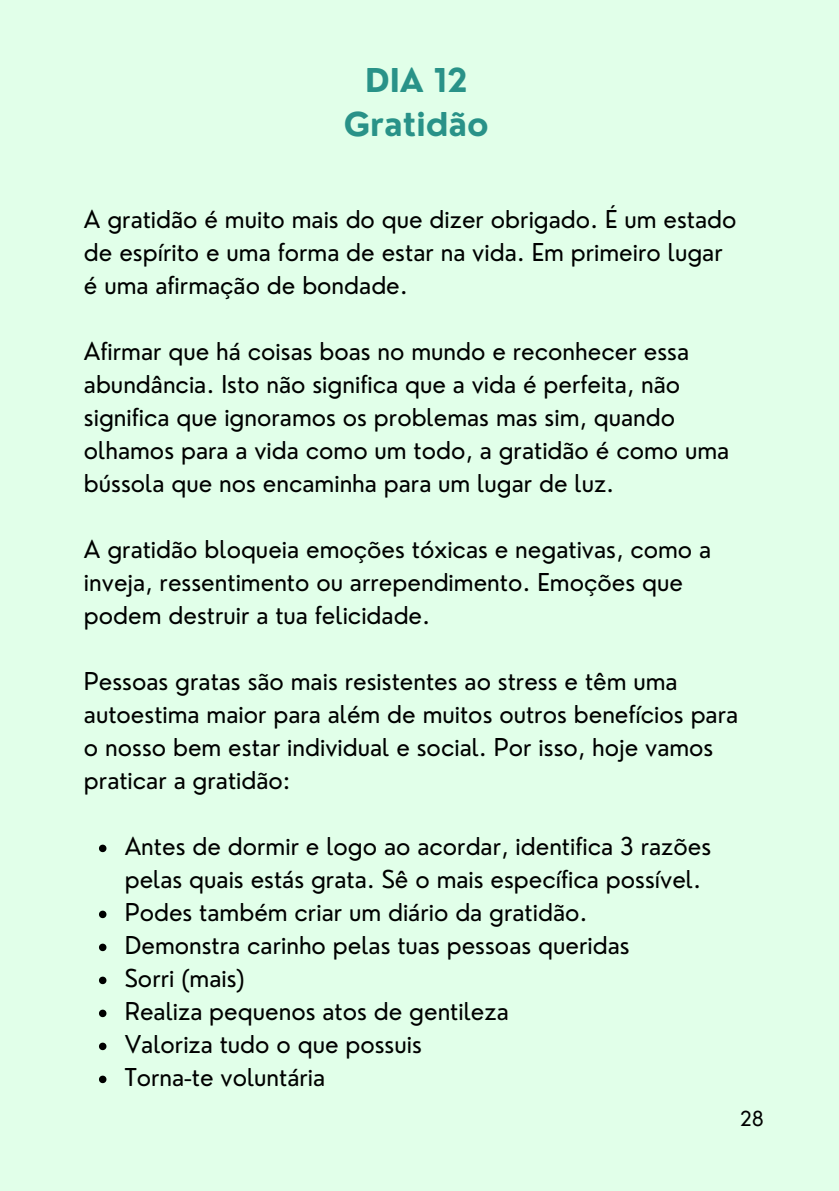
<style>
.page{position:relative;width:839px;height:1191px;background:#fff}
.page>*{position:absolute;margin:0;border:0;box-sizing:border-box;transform-origin:0 0}
.t1{font:700 32px "Nourd";color:#299288}
.t2{font:24px/33px "Nourd";color:#000}
.t3{font:20.2px "Nourd";color:#000}
</style>
<div class="page">
<div style="left:0;top:0;width:838px;height:1191px;background:#e1ffe9"></div>
<svg style="left:99px;top:845px;width:7px;height:7px"></svg>
<svg style="left:99px;top:911px;width:7px;height:7px"></svg>
<svg style="left:99px;top:944px;width:7px;height:7px"></svg>
<svg style="left:99px;top:977px;width:7px;height:7px"></svg>
<svg style="left:99px;top:1010px;width:7px;height:7px"></svg>
<svg style="left:99px;top:1043px;width:7px;height:7px"></svg>
<svg style="left:99px;top:1076px;width:7px;height:7px"></svg>
<p class="t1" style="left:365px;top:60px;width:104px">DIA 12</p>
<p class="t1" style="left:344px;top:104px;width:146px">Gratidão</p>
<p class="t2" style="left:84px;top:203px;width:654px">A gratidão é muito mais do que dizer obrigado. É um estado de espírito e uma forma de estar na vida. Em primeiro lugar é uma afirmação de bondade.</p>
<p class="t2" style="left:84px;top:335px;width:646px">Afirmar que há coisas boas no mundo e reconhecer essa abundância. Isto não significa que a vida é perfeita, não significa que ignoramos os problemas mas sim, quando olhamos para a vida como um todo, a gratidão é como uma bússola que nos encaminha para um lugar de luz.</p>
<p class="t2" style="left:84px;top:533px;width:628px">A gratidão bloqueia emoções tóxicas e negativas, como a inveja, ressentimento ou arrependimento. Emoções que podem destruir a tua felicidade.</p>
<p class="t2" style="left:84px;top:665px;width:655px">Pessoas gratas são mais resistentes ao stress e têm uma autoestima maior para além de muitos outros benefícios para o nosso bem estar individual e social. Por isso, hoje vamos praticar a gratidão:</p>
<p class="t2" style="left:125px;top:830px;width:588px">Antes de dormir e logo ao acordar, identifica 3 razões pelas quais estás grata. Sê o mais específica possível.</p>
<p class="t2" style="left:125px;top:896px;width:464px">Podes também criar um diário da gratidão.</p>
<p class="t2" style="left:125px;top:929px;width:506px">Demonstra carinho pelas tuas pessoas queridas</p>
<p class="t2" style="left:125px;top:962px;width:121px">Sorri (mais)</p>
<p class="t2" style="left:125px;top:995px;width:385px">Realiza pequenos atos de gentileza</p>
<p class="t2" style="left:125px;top:1028px;width:299px">Valoriza tudo o que possuis</p>
<p class="t2" style="left:125px;top:1061px;width:202px">Torna-te voluntária</p>
<p class="t3" style="left:740px;top:1106px;width:25px">28</p>
</div>
